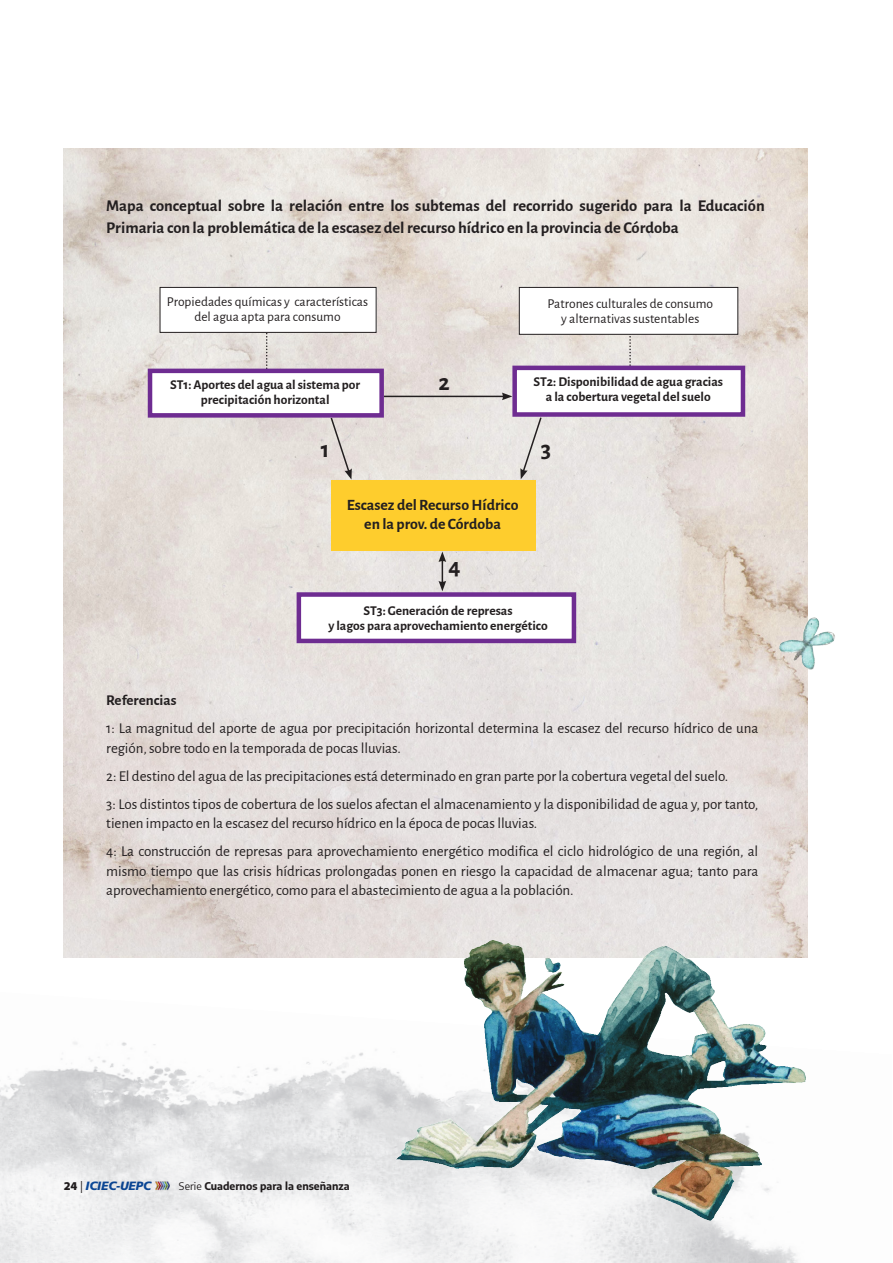
<style>
.page{position:relative;width:893px;height:1263px;background:#fff}
.page>*{position:absolute;margin:0;border:0;box-sizing:border-box;transform-origin:0 0}
.t1{font:700 24px "Alegreya Sans";color:#231f20}
.t2{font:700 16.5px/22.5px "Alegreya Sans";color:#231f20}
.t3{font:700 15.75px "Alegreya Sans";color:#231f20}
.t4{font:15px/19.5px "Alegreya Sans";letter-spacing:-.005em;color:#231f20}
.t5{font:700 15px "Alegreya Sans";color:#231f20}
.t6{font:700 13.5px/15px "Alegreya Sans";color:#231f20;text-align:center}
.t7{font:13.5px/15px "Alegreya Sans";color:#231f20;text-align:center}
.t8{font:italic 900 12px "Frutiger";letter-spacing:-.01em;color:#0d4da1}
.t9{font:700 10.5px "Encode Sans";color:#231f20}
.s1{font-family:"Myriad Pro";font-style:normal;color:#231f20}
.s2{font-family:"Myriad Pro";font-weight:400;font-style:normal;color:#231f20}
.s3{font-weight:400}
</style>
<div class="page">
<img style="left:64px;top:149px;width:744px;height:808px">
<svg style="left:520px;top:417px;width:23px;height:62px"></svg>
<svg style="left:329px;top:418px;width:23px;height:62px"></svg>
<svg style="left:439px;top:551px;width:7px;height:40px"></svg>
<div style="left:331px;top:481px;width:205px;height:70px;background:#fecd2d"></div>
<svg style="left:266px;top:333px;width:2px;height:36px"></svg>
<svg style="left:629px;top:335px;width:2px;height:31px"></svg>
<div style="left:160px;top:287px;width:216px;height:45px;background:#fff"></div>
<div style="left:160px;top:287px;width:216px;height:46px;border:1px solid #231f20"></div>
<div style="left:519px;top:287px;width:219px;height:47px;background:#fff"></div>
<div style="left:519px;top:287px;width:219px;height:48px;border:1px solid #231f20"></div>
<hr style="left:384px;top:396px;width:120px;height:1px;background:#231f20">
<svg style="left:502px;top:393px;width:10px;height:7px"></svg>
<div style="left:148px;top:369px;width:236px;height:49px;background:#fff;border:4px solid #6e2c91"></div>
<div style="left:297px;top:592px;width:279px;height:51px;background:#fff;border:4px solid #6e2c91"></div>
<div style="left:512px;top:366px;width:233px;height:51px;background:#fff;border:4px solid #6e2c91"></div>
<img style="left:0;top:1042px;width:806px;height:221px">
<img style="left:396px;top:940px;width:409px;height:280px">
<img style="left:780px;top:610px;width:55px;height:59px">
<p class="t2" style="left:106px;top:193px;width:660px">Mapa conceptual sobre la relación entre los subtemas del recorrido sugerido para la Educación<br>Primaria con la problemática de la escasez del recurso hídrico en la provincia de Córdoba</p>
<p class="t7" style="left:167px;top:294px;width:203px">Propiedades químicas y características</p>
<p class="t7" style="left:194px;top:309px;width:148px">del agua apta para consumo</p>
<p class="t7" style="left:548px;top:295px;width:167px">Patrones culturales de consumo y alternativas sustentables</p>
<p class="t6" style="left:170px;top:377px;width:191px">ST1: Aportes del agua al sistema por precipitación horizontal</p>
<p class="t1" style="left:321px;top:432px;width:10px">1</p>
<p class="t1" style="left:438px;top:365px;width:13px">2</p>
<p class="t3" style="left:347px;top:494px;width:173px">Escasez del Recurso Hídrico</p>
<p class="t3" style="left:364px;top:513px;width:138px">en la prov. de Córdoba</p>
<p class="t1" style="left:448px;top:549px;width:14px">4</p>
<p class="t6" style="left:533px;top:374px;width:191px">ST2: Disponibilidad de agua gracias</p>
<p class="t6" style="left:546px;top:389px;width:166px">a la cobertura vegetal del suelo</p>
<p class="t1" style="left:541px;top:432px;width:12px">3</p>
<p class="t6" style="left:364px;top:602px;width:150px">ST3: Generación de represas</p>
<p class="t6" style="left:328px;top:617px;width:221px">y lagos para aprovechamiento energético</p>
<p class="t5" style="left:106px;top:689px;width:72px">Referencias</p>
<p class="t4" style="left:106px;top:718px;width:653px">1: La magnitud del aporte de agua por precipitación horizontal determina la escasez del recurso hídrico de una región, sobre todo en la temporada de pocas lluvias.</p>
<p class="t4" style="left:106px;top:765px;width:623px">2: El destino del agua de las precipitaciones está determinado en gran parte por la cobertura vegetal del suelo.</p>
<p class="t4" style="left:106px;top:793px;width:653px">3: Los distintos tipos de cobertura de los suelos afectan el almacenamiento y la disponibilidad de agua y, por tanto, tienen impacto en la escasez del recurso hídrico en la época de pocas lluvias.</p>
<p class="t4" style="left:106px;top:841px;width:653px;text-align:justify">4: La construcción de represas para aprovechamiento energético modifica el ciclo hidrológico de una región, al mismo tiempo que las crisis hídricas prolongadas ponen en riesgo la capacidad de almacenar agua; tanto para aprovechamiento energético, como para el abastecimiento de agua a la población.</p>
<p class="t8" style="left:64px;top:1178px;width:89px"><span class="s1">24</span> <span class="s2">|</span> ICIEC-UEPC</p>
<p class="t9" style="left:179px;top:1178px;width:172px"><span class="s3">Serie</span> Cuadernos para la enseñanza</p>
</div>
